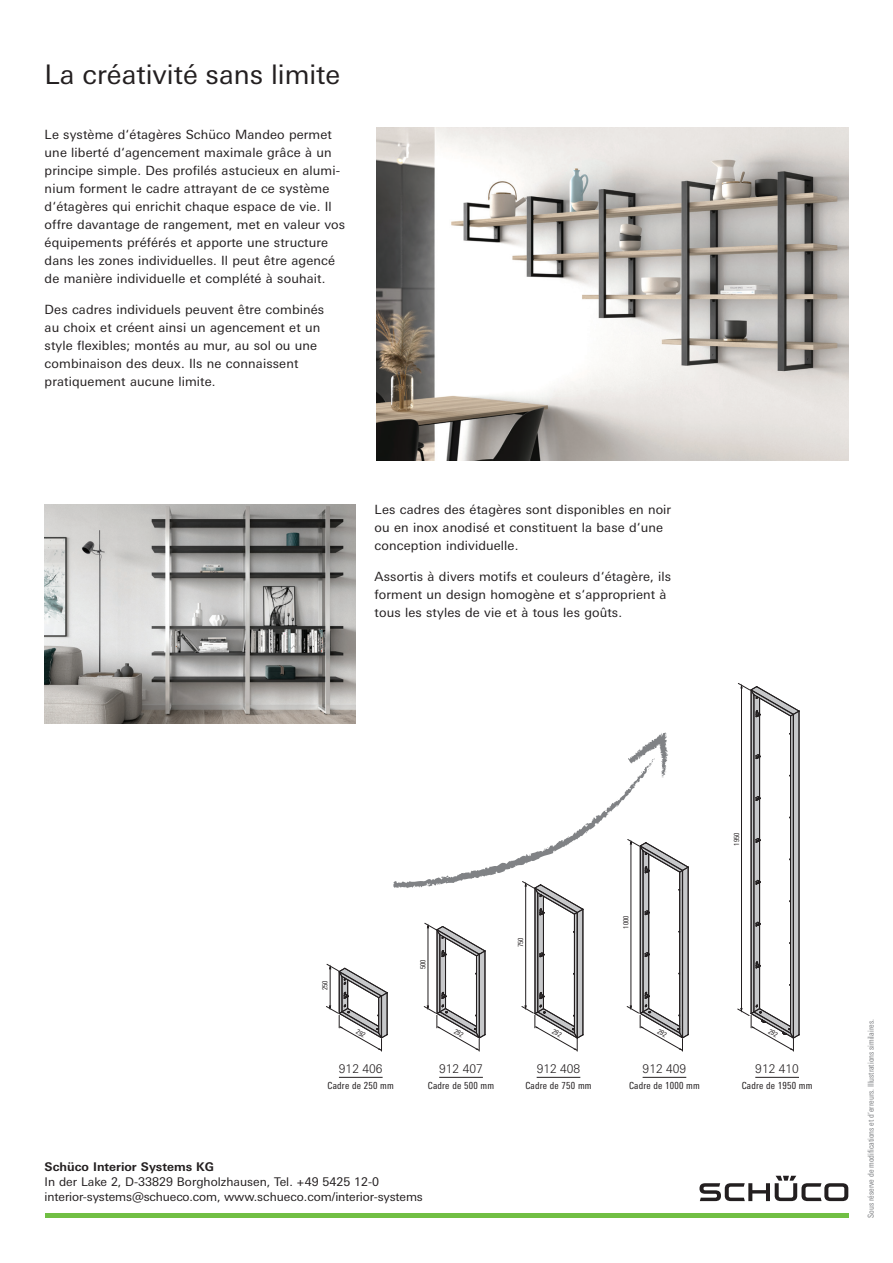
<style>
.page{position:relative;width:893px;height:1263px;background:#fff}
.page>*{position:absolute;margin:0;border:0;box-sizing:border-box;transform-origin:0 0}
.t1{font:27px "Univers For Schueco 430 Reg";color:#231f20}
.t2{font:12.75px/18px "Univers For Schueco 430 Reg";letter-spacing:.01em;color:#231f20}
.t3{font:12px/15px "Univers For Schueco 430 Reg";letter-spacing:-.01em;color:#231f20}
.t4{font:300 12px "Univers For Schueco 330";color:#231f20}
.t5{font:700 12px "Univers For Schueco 630";color:#231f20}
.t6{font:9.75px "Univers For Schueco 420 Cd Rg";letter-spacing:.02em;color:#231f20}
.t7{font:8.25px "Univers For Schueco 420 Cd Rg";color:#808285}
.t8{font:condensed 7.2px "LT Univers";color:#231f20}
</style>
<div class="page">
<img style="left:45px;top:504px;width:310px;height:219px">
<hr style="left:339px;top:1077px;width:44px;height:1px;background:#231f20">
<hr style="left:439px;top:1077px;width:44px;height:1px;background:#231f20">
<hr style="left:537px;top:1077px;width:43px;height:1px;background:#231f20">
<hr style="left:643px;top:1077px;width:43px;height:1px;background:#231f20">
<hr style="left:755px;top:1077px;width:44px;height:1px;background:#231f20">
<img style="left:376px;top:128px;width:472px;height:333px">
<div style="left:45px;top:1213px;width:803px;height:5px;background:#71bf44"></div>
<svg style="left:699px;top:1176px;width:149px;height:25px"></svg>
<svg style="left:737px;top:683px;width:63px;height:368px"></svg>
<svg style="left:326px;top:732px;width:363px;height:319px"></svg>
<h1 class="t1" style="left:45px;top:59px;width:297px">La créativité sans limite</h1>
<p class="t2" style="left:45px;top:126px;width:302px">Le système d‘étagères Schüco Mandeo permet une liberté d‘agencement maximale grâce à un principe simple. Des profilés astucieux en alumi&shy;nium forment le cadre attrayant de ce système d‘étagères qui enrichit chaque espace de vie. Il offre davantage de rangement, met en valeur vos équipements préférés et apporte une structure dans les zones individuelles. Il peut être agencé de manière individuelle et complété à souhait.</p>
<p class="t2" style="left:45px;top:301px;width:281px">Des cadres individuels peuvent être combinés au choix et créent ainsi un agencement et un style flexibles; montés au mur, au sol ou une combinaison des deux. Ils ne connaissent pratiquement aucune limite.</p>
<p class="t2" style="left:375px;top:501px;width:298px">Les cadres des étagères sont disponibles en noir ou en inox anodisé et constituent la base d‘une conception individuelle.</p>
<p class="t2" style="left:375px;top:568px;width:298px">Assortis à divers motifs et couleurs d‘étagère, ils forment un design homogène et s‘approprient à tous les styles de vie et à tous les goûts.</p>
<p class="t8" style="left:321px;top:990px;width:11px;rotate:-90deg">250</p>
<p class="t8" style="left:419px;top:969px;width:11px;rotate:-90deg">500</p>
<p class="t8" style="left:516px;top:947px;width:11px;rotate:-90deg">750</p>
<p class="t4" style="left:339px;top:1061px;width:45px">912 406</p>
<p class="t6" style="left:328px;top:1080px;width:68px">Cadre de 250 mm</p>
<p class="t4" style="left:439px;top:1061px;width:45px">912 407</p>
<p class="t6" style="left:428px;top:1080px;width:68px">Cadre de 500 mm</p>
<p class="t5" style="left:45px;top:1159px;width:171px">Schüco Interior Systems KG</p>
<p class="t3" style="left:45px;top:1174px;width:380px">In der Lake 2, D-33829 Borgholzhausen, Tel. +49 5425 12-0 interior-systems@schueco.com, www.schueco.com/interior-systems</p>
<p class="t4" style="left:537px;top:1061px;width:45px">912 408</p>
<p class="t6" style="left:525px;top:1080px;width:68px">Cadre de 750 mm</p>
<p class="t8" style="left:622px;top:928px;width:14px;rotate:-90deg">1000</p>
<p class="t4" style="left:643px;top:1061px;width:45px">912 409</p>
<p class="t6" style="left:629px;top:1080px;width:72px">Cadre de 1000 mm</p>
<p class="t8" style="left:732px;top:846px;width:14px;rotate:-90deg">1950</p>
<p class="t4" style="left:755px;top:1061px;width:45px">912 410</p>
<p class="t6" style="left:742px;top:1080px;width:72px">Cadre de 1950 mm</p>
<p class="t7" style="left:866px;top:1218px;width:200px;rotate:-90deg">Sous réserve de modifications et d’erreurs. Illustrations similaires.</p>
</div>
